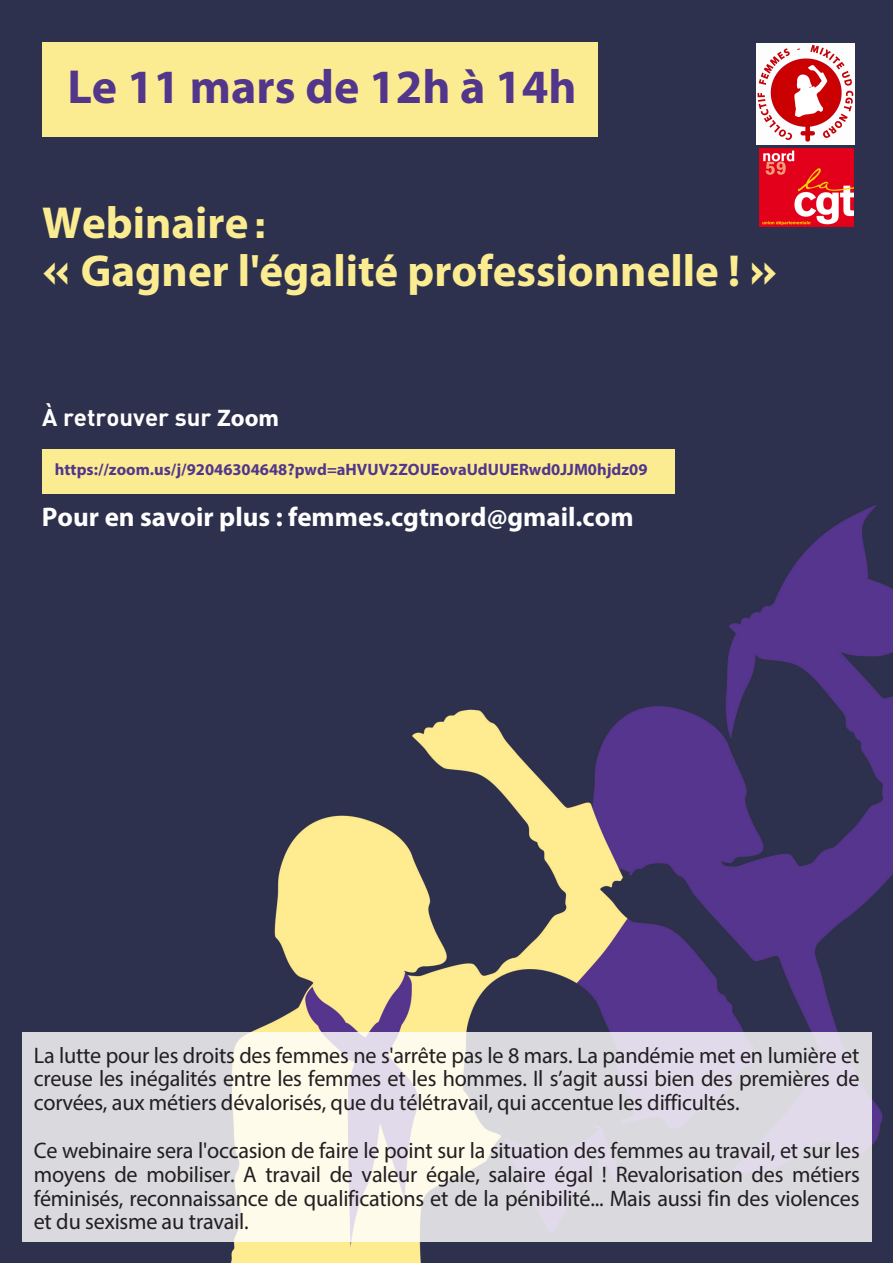
<style>
.page{position:relative;width:893px;height:1263px;background:#fff}
.page>*{position:absolute;margin:0;border:0;box-sizing:border-box;transform-origin:0 0}
.t1{font:700 48px "Myriad Pro";color:#51368c}
.t2{font:700 45px/48px "Myriad Pro";color:#fcec91}
.t3{font:700 27px "Myriad Pro";color:#fff}
.t4{font:700 24px "DIN";color:#fff}
.t5{font:22.5px/23.9px "Myriad Pro";letter-spacing:-.01em;color:#231f20;text-align:justify}
.t6{font:700 16.5px "Myriad Pro";color:#51368c}
.s1{font-family:"DIN"}
.s2{font-family:"Myriad Pro"}
</style>
<div class="page">
<img style="left:0;top:0;width:893px;height:1263px">
<div style="left:42px;top:450px;width:633px;height:44px;background:#fcec91"></div>
<div style="left:43px;top:43px;width:555px;height:94px;background:#fcec91"></div>
<svg style="left:22px;top:1032px;width:849px;height:210px;background:#e2e0e2"></svg>
<img style="left:757px;top:43px;width:97px;height:102px">
<img style="left:759px;top:148px;width:95px;height:78px">
<p class="t1" style="left:67px;top:56px;width:511px">Le 11 mars de 12h à 14h</p>
<p class="t2" style="left:42px;top:197px;width:737px">Webinaire <span class="s1">:<br>«</span> Gagner l'égalité professionnelle ! <span class="s1">»</span></p>
<p class="t4" style="left:42px;top:402px;width:239px">À retrouver sur <span class="s2">Zoom</span></p>
<p class="t6" style="left:55px;top:458px;width:594px">https://zoom.us/j/92046304648?pwd=aHVUV2ZOUEovaUdUUERwd0JJM0hjdz09</p>
<p class="t3" style="left:42px;top:500px;width:593px">Pour en savoir plus : femmes.cgtnord@gmail.com</p>
<p class="t5" style="left:34px;top:1043px;width:827px">La lutte pour les droits des femmes ne s'arrête pas le 8 mars. La pandémie met en lumière et creuse les inégalités entre les femmes et les hommes. Il s’agit aussi bien des premières de corvées, aux métiers dévalorisés, que du télétravail, qui accentue les difficultés.</p>
<p class="t5" style="left:34px;top:1138px;width:827px">Ce webinaire sera l'occasion de faire le point sur la situation des femmes au travail, et sur les moyens de mobiliser. A travail de valeur égale, salaire égal ! Revalorisation des métiers féminisés, reconnaissance de qualifications et de la pénibilité... Mais aussi fin des violences et du sexisme au travail.</p>
</div>
